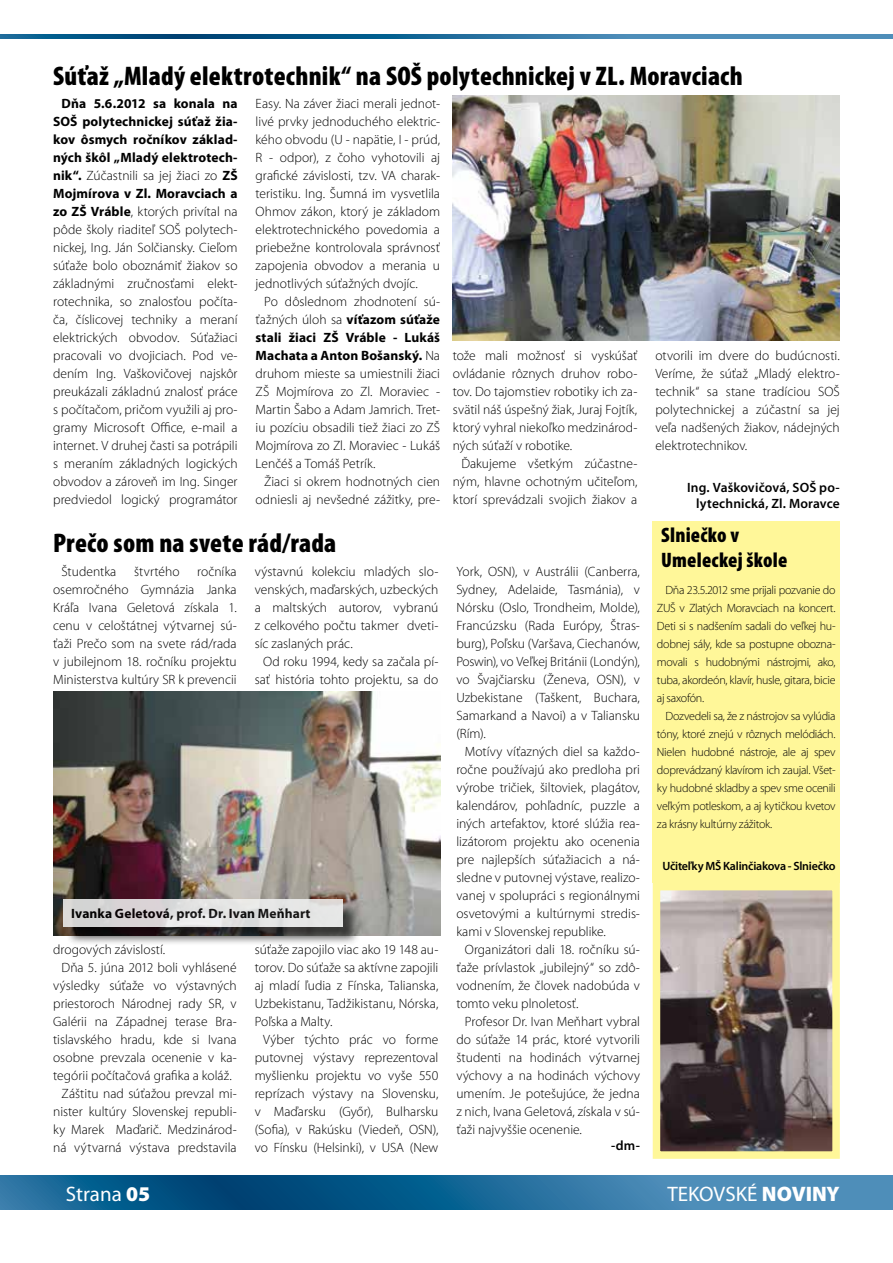
<style>
.page{position:relative;width:893px;height:1263px;background:#fff}
.page>*{position:absolute;margin:0;border:0;box-sizing:border-box;transform-origin:0 0}
.t1{font:900 condensed 27px "Mini Pro";letter-spacing:.01em;color:#000}
.t2{font:900 condensed 21px/25.2px "Mini Pro";letter-spacing:.01em;color:#000}
.t3{font:21px "Mini Pro";color:#fff}
.t4{font:300 13.5px/18px "Mini Pro";color:#000;text-align:justify}
.t5{font:600 13.5px/16.5px "Mini Pro";letter-spacing:.01em;color:#000;text-align:right}
.t6{font:700 13.5px "Mini Pro";letter-spacing:.01em;color:#000}
.t7{font:300 12px/18px "Mini Pro";letter-spacing:-.025em;color:#000;text-align:justify}
.t8{font:600 12px "Mini Pro";letter-spacing:-.02em;color:#000}
.s1{font-weight:700}
.s2{font-weight:900}
</style>
<div class="page">
<svg style="left:0;top:1176px;width:893px;height:34px;background:#226c9a"></svg>
<svg style="left:0;top:34px;width:893px;height:4px;background:#246d9c"></svg>
<img style="left:453px;top:96px;width:387px;height:244px">
<img style="left:53px;top:691px;width:387px;height:244px">
<div style="left:653px;top:568px;width:187px;height:314px;background:#fff799"></div>
<div style="left:653px;top:521px;width:187px;height:47px;background:#fff799"></div>
<img style="left:662px;top:892px;width:169px;height:258px">
<div style="left:653px;top:883px;width:187px;height:276px;border:8px solid #fff799"></div>
<div style="left:65px;top:902px;width:296px;height:44px;background:#000;opacity:.75"></div>
<svg style="left:63px;top:899px;width:279px;height:28px;background:#dfdede"></svg>
<h1 class="t1" style="left:53px;top:61px;width:691px">Súťaž „Mladý elektrotechnik“ na SOŠ polytechnickej v ZL. Moravciach</h1>
<p class="t4" style="left:53px;top:95px;width:186px;text-indent:9px"><span class="s1">Dňa 5.6.2012 sa konala na SOŠ polytechnickej súťaž žia&shy;kov ôsmych ročníkov základ&shy;ných škôl „Mladý elektrotech&shy;nik“.</span> Zúčastnili sa jej žiaci zo <span class="s1">ZŠ Mojmírova v Zl. Moravciach a zo ZŠ Vráble</span>, ktorých privítal na pôde školy riaditeľ SOŠ polytech&shy;nickej, Ing. Ján Solčiansky. Cieľom súťaže bolo oboznámiť žiakov so základnými zručnosťami elekt&shy;rotechnika, so znalosťou počíta&shy;ča, číslicovej techniky a meraní elektrických obvodov. Súťažiaci pracovali vo dvojiciach. Pod ve&shy;dením Ing. Vaškovičovej najskôr preukázali základnú znalosť práce s počítačom, pričom využili aj pro&shy;gramy Microsoft Office, e-mail a internet. V druhej časti sa potrápili s meraním základných logických obvodov a zároveň im Ing. Singer predviedol logický programátor</p>
<p class="t4" style="left:256px;top:95px;width:186px">Easy. Na záver žiaci merali jednot&shy;livé prvky jednoduchého elektric&shy;kého obvodu (U - napätie, I - prúd, R - odpor), z čoho vyhotovili aj grafické závislosti, tzv. VA charak&shy;teristiku. Ing. Šumná im vysvetlila Ohmov zákon, ktorý je základom elektrotechnického povedomia a priebežne kontrolovala správnosť zapojenia obvodov a merania u jednotlivých súťažných dvojíc.</p>
<p class="t4" style="left:256px;top:293px;width:186px;text-indent:9px">Po dôslednom zhodnotení sú&shy;ťažných úloh sa <span class="s1">víťazom súťaže stali žiaci ZŠ Vráble - Lukáš Machata a Anton Bošanský.</span> Na druhom mieste sa umiestnili žiaci ZŠ Mojmírova zo Zl. Moraviec - Martin Šabo a Adam Jamrich. Tret&shy;iu pozíciu obsadili tiež žiaci zo ZŠ Mojmírova zo Zl. Moraviec - Lukáš Lenčéš a Tomáš Petrík.</p>
<p class="t4" style="left:256px;top:473px;width:186px;text-align:right">Žiaci si okrem hodnotných cien odniesli aj nevšedné zážitky, pre-</p>
<h1 class="t1" style="left:53px;top:528px;width:285px">Prečo som na svete rád/rada</h1>
<p class="t4" style="left:62px;top:563px;width:56px">Študentka</p>
<p class="t4" style="left:134px;top:563px;width:47px">štvrtého</p>
<p class="t4" style="left:53px;top:563px;width:185px;text-indent:144px">ročníka osemročného Gymnázia Janka Kráľa Ivana Geletová získala 1. cenu v celoštátnej výtvarnej sú&shy;ťaži Prečo som na svete rád/rada v jubilejnom 18. ročníku projektu Ministerstva kultúry SR k prevencii</p>
<p class="t4" style="left:255px;top:563px;width:185px">výstavnú kolekciu mladých slo&shy;venských, maďarských, uzbeckých a maltských autorov, vybranú z celkového počtu takmer dveti&shy;síc zaslaných prác.</p>
<p class="t4" style="left:255px;top:653px;width:185px;text-align:right">Od roku 1994, kedy sa začala pí&shy;sať história tohto projektu, sa do</p>
<p class="t6" style="left:71px;top:906px;width:241px">Ivanka Geletová, prof. Dr. Ivan Meňhart</p>
<p class="t4" style="left:53px;top:941px;width:114px">drogových závislostí.</p>
<p class="t4" style="left:62px;top:959px;width:177px">Dňa 5. júna 2012 boli vyhlásené</p>
<p class="t4" style="left:53px;top:977px;width:185px">výsledky súťaže vo výstavných</p>
<p class="t4" style="left:53px;top:995px;width:185px">priestoroch Národnej rady SR, v</p>
<p class="t4" style="left:53px;top:1013px;width:185px">Galérii na Západnej terase Bra-</p>
<p class="t4" style="left:53px;top:1031px;width:185px">tislavského hradu, kde si Ivana</p>
<p class="t4" style="left:53px;top:1049px;width:185px">osobne prevzala ocenenie v ka-</p>
<p class="t4" style="left:53px;top:1067px;width:180px">tegórii počítačová grafika a koláž.</p>
<p class="t4" style="left:62px;top:1085px;width:177px">Záštitu nad súťažou prevzal mi-</p>
<p class="t4" style="left:53px;top:1103px;width:185px">nister kultúry Slovenskej republi-</p>
<p class="t4" style="left:53px;top:1121px;width:185px">ky Marek Maďarič. Medzinárod-</p>
<p class="t4" style="left:53px;top:1139px;width:185px">ná výtvarná výstava predstavila</p>
<p class="t4" style="left:255px;top:941px;width:185px">súťaže zapojilo viac ako 19 148 au&shy;torov. Do súťaže sa aktívne zapojili aj mladí ľudia z Fínska, Talianska, Uzbekistanu, Tadžikistanu, Nórska, Poľska a Malty.</p>
<p class="t4" style="left:255px;top:1031px;width:185px;text-indent:9px">Výber týchto prác vo forme putovnej výstavy reprezentoval myšlienku projektu vo vyše 550 reprízach výstavy na Slovensku, v Maďarsku (Győr), Bulharsku (Sofia), v Rakúsku (Viedeň, OSN), vo Fínsku (Helsinki), v USA (New</p>
<p class="t4" style="left:453px;top:347px;width:186px">tože mali možnosť si vyskúšať ovládanie rôznych druhov robo&shy;tov. Do tajomstiev robotiky ich za&shy;svätil náš úspešný žiak, Juraj Fojtík, ktorý vyhral niekoľko medzinárod&shy;ných súťaží v robotike.</p>
<p class="t4" style="left:453px;top:455px;width:186px;text-indent:9px">Ďakujeme všetkým zúčastne&shy;ným, hlavne ochotným učiteľom, ktorí sprevádzali svojich žiakov a</p>
<p class="t4" style="left:456px;top:562px;width:185px">York, OSN), v Austrálii (Canberra, Sydney, Adelaide, Tasmánia), v Nórsku (Oslo, Trondheim, Molde), Francúzsku (Rada Európy, Štras&shy;burg), Poľsku (Varšava, Ciechanów, Poswin), vo Veľkej Británii (Londýn), vo Švajčiarsku (Ženeva, OSN), v Uzbekistane (Taškent, Buchara, Samarkand a Navoi) a v Taliansku (Rím).</p>
<p class="t4" style="left:456px;top:742px;width:185px;text-indent:9px">Motívy víťazných diel sa každo&shy;ročne používajú ako predloha pri výrobe tričiek, šiltoviek, plagátov, kalendárov, pohľadníc, puzzle a iných artefaktov, ktoré slúžia rea&shy;lizátorom projektu ako ocenenia pre najlepších súťažiacich a ná&shy;sledne v putovnej výstave, realizo&shy;vanej v spolupráci s regionálnymi osvetovými a kultúrnymi stredis&shy;kami v Slovenskej republike.</p>
<p class="t4" style="left:456px;top:940px;width:185px;text-indent:9px">Organizátori dali 18. ročníku sú&shy;ťaže prívlastok „jubilejný“ so zdô&shy;vodnením, že človek nadobúda v tomto veku plnoletosť.</p>
<p class="t4" style="left:456px;top:1012px;width:185px;text-indent:9px">Profesor Dr. Ivan Meňhart vybral do súťaže 14 prác, ktoré vytvorili študenti na hodinách výtvarnej výchovy a na hodinách výchovy umením. Je potešujúce, že jedna z nich, Ivana Geletová, získala v sú&shy;ťaži najvyššie ocenenie.</p>
<p class="t5" style="left:611px;top:1138px;width:30px">-dm-</p>
<p class="t4" style="left:655px;top:347px;width:186px">otvorili im dvere do budúcnosti.<br>Veríme, že súťaž „Mladý elektro&shy;technik“ sa stane tradíciou SOŠ polytechnickej a zúčastní sa jej veľa nadšených žiakov, nádejných elektrotechnikov.</p>
<p class="t5" style="left:687px;top:479px;width:154px">Ing. Vaškovičová, SOŠ po&shy;lytechnická, Zl. Moravce</p>
<h2 class="t2" style="left:661px;top:522px;width:128px">Slniečko v<br>Umeleckej škole</h2>
<p class="t7" style="left:657px;top:581px;width:180px;text-indent:9px">Dňa 23.5.2012 sme prijali pozvanie do ZUŠ v Zlatých Moravciach na koncert.<br>Deti si s nadšením sadali do veľkej hu&shy;dobnej sály, kde sa postupne obozna&shy;movali s hudobnými nástrojmi, ako, tuba, akordeón, klavír, husle, gitara, bicie aj saxofón.</p>
<p class="t7" style="left:657px;top:707px;width:180px;text-indent:9px">Dozvedeli sa, že z nástrojov sa vylúdia tóny, ktoré znejú v rôznych melódiách.<br>Nielen hudobné nástroje, ale aj spev doprevádzaný klavírom ich zaujal. Všet&shy;ky hudobné skladby a spev sme ocenili veľkým potleskom, a aj kytičkou kvetov za krásny kultúrny zážitok.</p>
<p class="t8" style="left:662px;top:859px;width:175px">Učiteľky MŠ Kalinčiakova - Slniečko</p>
<h2 class="t3" style="left:66px;top:1182px;width:86px">Strana <span class="s2">05</span></h2>
<h2 class="t3" style="left:667px;top:1182px;width:174px">TEKOVSKÉ <span class="s2">NOVINY</span></h2>
</div>
